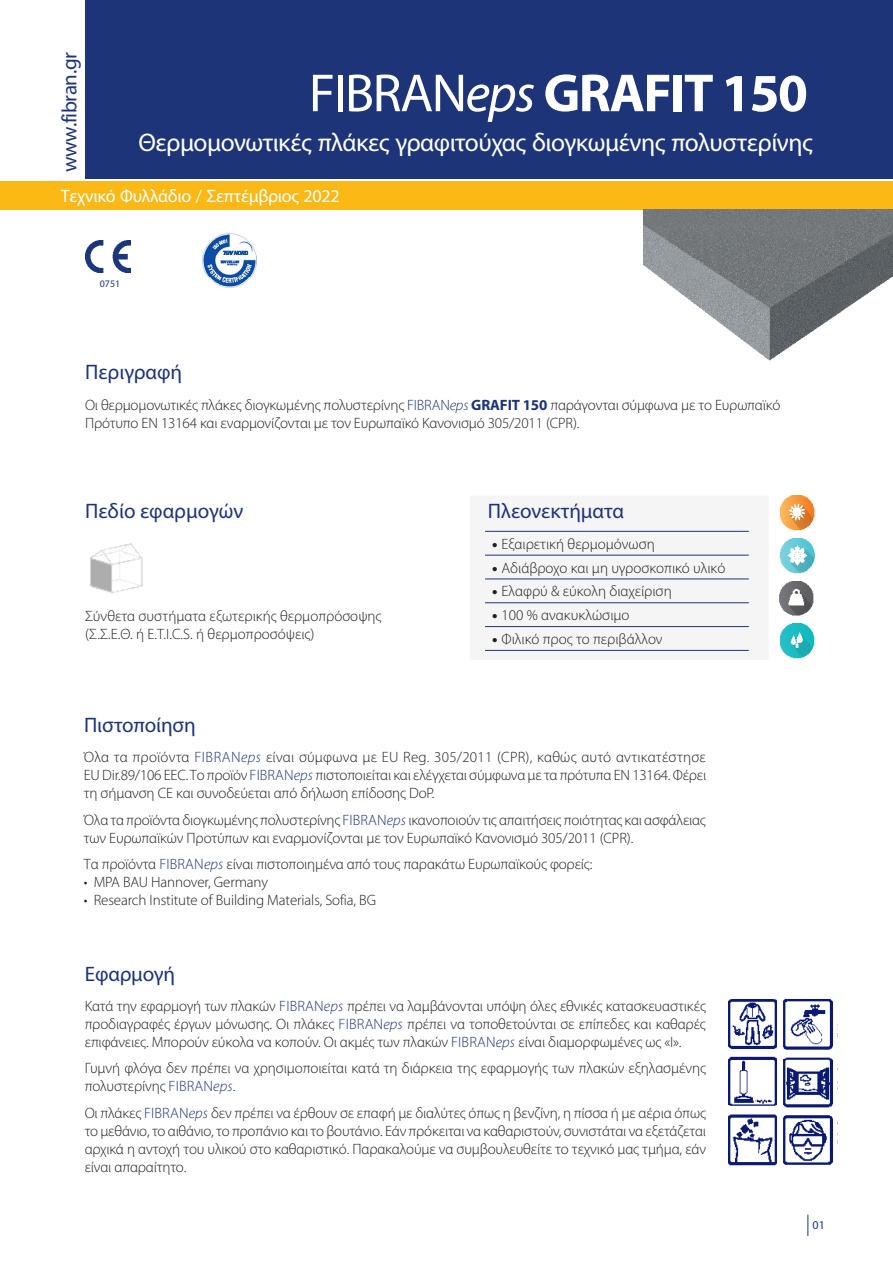
<style>
.page{position:relative;width:893px;height:1263px;background:#fff}
.page>*{position:absolute;margin:0;border:0;box-sizing:border-box;transform-origin:0 0}
.t1{font:700 54px "Myriad Pro";letter-spacing:-.03em;color:#fff}
.Privzeto{font:25.5px "Myriad Pro";letter-spacing:-.02em;color:#fff}
.Privzeto-2{font:21px "Myriad Pro";letter-spacing:-.005em;color:#1d3479}
.Privzeto-3{font:18px "Myriad Pro";letter-spacing:-.015em;color:#fff}
.Βασικό{font:300 15px/18px "Myriad Pro";letter-spacing:-.01em;color:#231f20}
.t2{font:12px "Myriad Pro";color:#1d3479}
.t3{font:10.05px "Myriad Pro";color:#1d3479}
.s1{font-weight:400}
.s2{font-weight:400;font-style:italic}
.s3{color:#1d3479}
.s4{font-style:italic;color:#1d3479}
.s5{font-weight:700;color:#1d3479}
.s6{font-weight:900}
</style>
<div class="page">
<div style="left:468px;top:494px;width:302px;height:168px;background:#f5f5f5"></div>
<div style="left:0;top:182px;width:893px;height:28px;background:#fcb814"></div>
<img style="left:780px;top:623px;width:35px;height:36px">
<img style="left:779px;top:581px;width:35px;height:35px">
<img style="left:780px;top:538px;width:35px;height:36px">
<img style="left:780px;top:495px;width:35px;height:36px">
<hr style="left:485px;top:531px;width:264px;height:1px;background:#1d3479">
<hr style="left:485px;top:555px;width:264px;height:1px;background:#1d3479">
<hr style="left:485px;top:579px;width:264px;height:1px;background:#1d3479">
<hr style="left:485px;top:602px;width:264px;height:1px;background:#1d3479">
<hr style="left:485px;top:626px;width:264px;height:1px;background:#1d3479">
<hr style="left:485px;top:650px;width:264px;height:1px;background:#1d3479">
<svg style="left:807px;top:1215px;width:1px;height:21px"></svg>
<img style="left:85px;top:240px;width:46px;height:33px">
<img style="left:202px;top:233px;width:54px;height:54px">
<div style="left:85px;top:0;width:808px;height:179px;background:#1d3479"></div>
<img style="left:643px;top:210px;width:250px;height:151px">
<img style="left:90px;top:543px;width:53px;height:51px">
<img style="left:728px;top:999px;width:49px;height:167px">
<img style="left:783px;top:999px;width:50px;height:166px">
<p class="Privzeto-2" style="left:57px;top:172px;width:121px;rotate:-90deg">www.fibran.gr</p>
<p class="t1" style="left:309px;top:58px;width:501px"><span class="s1">FIBRAN</span><span class="s2">eps</span> GRAFIT 150</p>
<p class="Privzeto" style="left:138px;top:127px;width:676px">Θερμομονωτικές πλάκες γραφιτούχας διογκωμένης πολυστερίνης</p>
<p class="Privzeto-3" style="left:61px;top:185px;width:280px">Τεχνικό Φυλλάδιο / Σεπτέμβριος 2022</p>
<p class="t3" style="left:100px;top:277px;width:22px">0751</p>
<p class="Privzeto-2" style="left:85px;top:359px;width:99px">Περιγραφή</p>
<p class="Βασικό" style="left:85px;top:395px;width:697px">Οι θερμομονωτικές πλάκες διογκωμένης πολυστερίνης <span class="s3">FIBRAN</span><span class="s4">eps</span> <span class="s5">GRAFIT 150</span> παράγονται σύμφωνα με τo Ευρωπαϊκό<br>Πρότυπο EN 13164 και εναρμονίζονται με τον Ευρωπαϊκό Κανονισμό 305/2011 (CPR).</p>
<p class="Privzeto-2" style="left:85px;top:497px;width:160px">Πεδίο εφαρμογών</p>
<p class="Privzeto-2" style="left:488px;top:497px;width:138px">Πλεονεκτήματα</p>
<p class="Βασικό" style="left:492px;top:535px;width:164px"><span class="s6">•</span> Εξαιρετική θερμομόνωση</p>
<p class="Βασικό" style="left:492px;top:558px;width:235px"><span class="s6">•</span> Αδιάβροχο και μη υγροσκοπικό υλικό</p>
<p class="Βασικό" style="left:492px;top:582px;width:181px"><span class="s6">•</span> Ελαφρύ &amp; εύκολη διαχείριση</p>
<p class="Βασικό" style="left:492px;top:606px;width:139px"><span class="s6">•</span> 100 % ανακυκλώσιμο</p>
<p class="Βασικό" style="left:492px;top:630px;width:172px"><span class="s6">•</span> Φιλικό προς το περιβάλλον</p>
<p class="Βασικό" style="left:85px;top:607px;width:298px">Σύνθετα συστήματα εξωτερικής θερμοπρόσοψης (Σ.Σ.Ε.Θ. ή E.T.I.C.S. ή θερμοπροσόψεις)</p>
<p class="Privzeto-2" style="left:84px;top:712px;width:113px">Πιστοποίηση</p>
<p class="Βασικό" style="left:84px;top:748px;width:624px;text-align:justify">Όλα τα προϊόντα <span class="s3">FIBRAN</span><span class="s4">eps</span> είναι σύμφωνα με EU Reg. 305/2011 (CPR), καθώς αυτό αντικατέστησε EU Dir.89/106 EEC. Το προϊόν <span class="s3">FIBRAN</span><span class="s4">eps</span> πιστοποιείται και ελέγχεται σύμφωνα με τα πρότυπα ΕΝ 13164. Φέρει τη σήμανση CE και συνοδεύεται από δήλωση επίδοσης DoP.</p>
<p class="Βασικό" style="left:84px;top:811px;width:623px">Όλα τα προϊόντα διογκωμένης πολυστερίνης <span class="s3">FIBRAN</span><span class="s4">eps</span> ικανοποιούν τις απαιτήσεις ποιότητας και ασφάλειας των Ευρωπαϊκών Προτύπων και εναρμονίζονται με τον Ευρωπαϊκό Κανονισμό 305/2011 (CPR).</p>
<p class="Βασικό" style="left:84px;top:855px;width:510px">Τα προϊόντα <span class="s3">FIBRAN</span><span class="s4">eps</span> είναι πιστοποιημένα από τους παρακάτω Ευρωπαϊκούς φορείς:</p>
<p class="Βασικό" style="left:84px;top:873px;width:186px">• MPA BAU Hannover, Germany</p>
<p class="Βασικό" style="left:84px;top:891px;width:294px">• Research Institute of Building Materials, Sofia, BG</p>
<p class="Privzeto-2" style="left:85px;top:960px;width:92px">Εφαρμογή</p>
<p class="Βασικό" style="left:85px;top:997px;width:623px;text-align:justify">Κατά την εφαρμογή των πλακών <span class="s3">FIBRAN</span><span class="s4">eps</span> πρέπει να λαμβάνονται υπόψη όλες εθνικές κατασκευαστικές προδιαγραφές έργων μόνωσης. Οι πλάκες <span class="s3">FIBRAN</span><span class="s4">eps</span> πρέπει να τοποθετούνται σε επίπεδες και καθαρές επιφάνειες. Μπορούν εύκολα να κοπούν. Οι ακμές των πλακών <span class="s3">FIBRAN</span><span class="s4">eps</span> είναι διαμορφωμένες ως «I».</p>
<p class="Βασικό" style="left:85px;top:1059px;width:623px">Γυμνή φλόγα δεν πρέπει να χρησιμοποιείται κατά τη διάρκεια της εφαρμογής των πλακών εξηλασμένης πολυστερίνης <span class="s3">FIBRAN</span><span class="s4">eps</span>.</p>
<p class="Βασικό" style="left:85px;top:1104px;width:623px;text-align:justify">Οι πλάκες <span class="s3">FIBRAN</span><span class="s4">eps</span> δεν πρέπει να έρθουν σε επαφή με διαλύτες όπως η βενζίνη, η πίσσα ή με αέρια όπως το μεθάνιο, το αιθάνιο, το προπάνιο και το βουτάνιο. Εάν πρόκειται να καθαριστούν, συνιστάται να εξετάζεται αρχικά η αντοχή του υλικού στο καθαριστικό. Παρακαλούμε να συμβουλευθείτε το τεχνικό μας τμήμα, εάν είναι απαραίτητο.</p>
<p class="t2" style="left:812px;top:1217px;width:14px">01</p>
</div>
